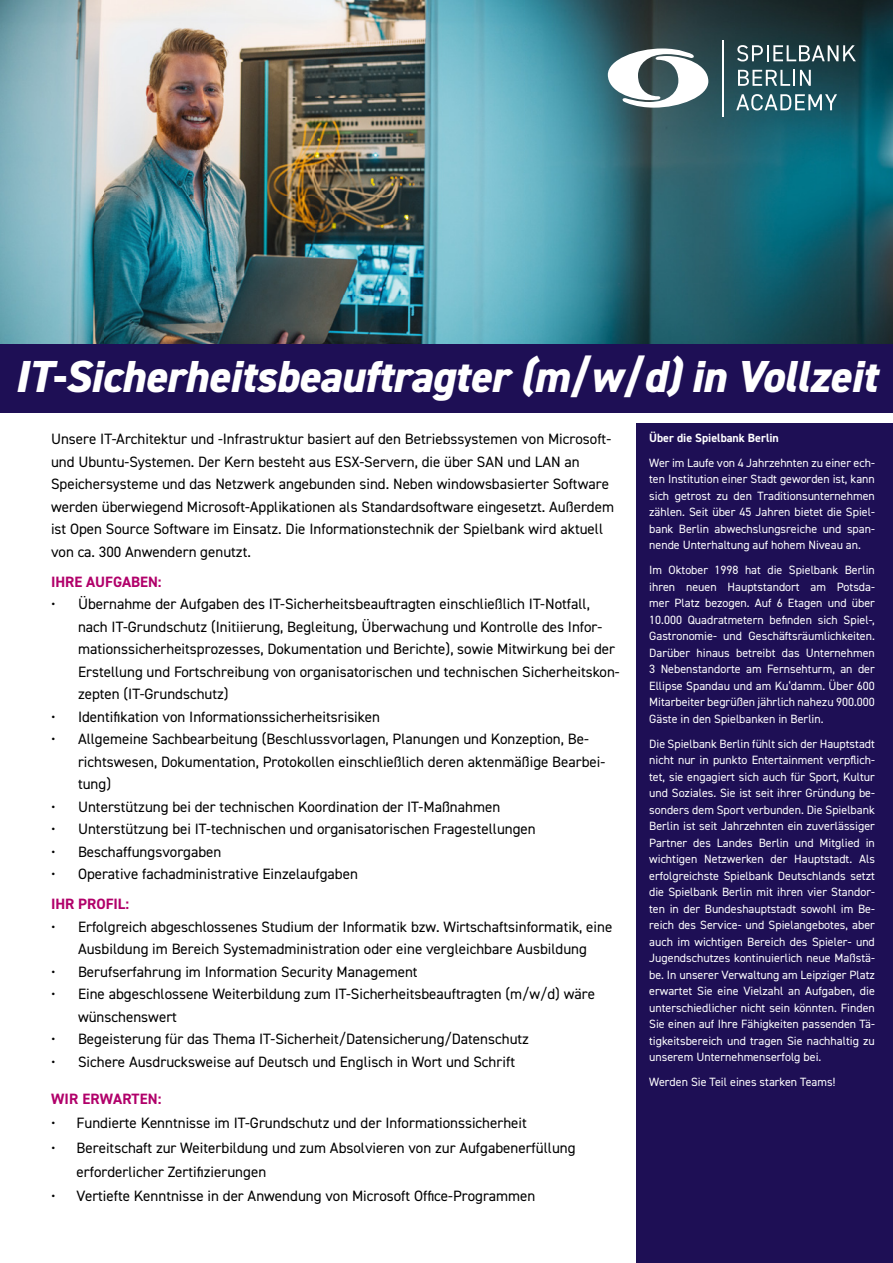
<style>
.page{position:relative;width:893px;height:1263px;background:#fff}
.page>*{position:absolute;margin:0;border:0;box-sizing:border-box;transform-origin:0 0}
.t1{font:italic 800 45px "DIN2014";letter-spacing:-.01em;color:#fff}
.t2{font:15px/22.5px "DIN2014";color:#000}
.t3{font:700 15px "DIN2014";color:#b1006a}
.t4{font:12px/16.5px "DIN2014";color:#fff;text-align:justify}
.t5{font:700 12px "DIN2014";color:#fff}
</style>
<div class="page">
<img style="left:0;top:0;width:893px;height:344px">
<svg style="left:737px;top:45px;width:119px;height:16px"></svg>
<svg style="left:738px;top:70px;width:73px;height:16px"></svg>
<svg style="left:736px;top:94px;width:101px;height:16px"></svg>
<svg style="left:608px;top:48px;width:100px;height:60px"></svg>
<hr style="left:722px;top:40px;width:2px;height:76px;background:#fff">
<div style="left:0;top:344px;width:893px;height:68px;background:#1e0f55"></div>
<div style="left:636px;top:423px;width:257px;height:840px;background:#1e0f55"></div>
<h1 class="t1" style="left:14px;top:347px;width:864px">IT-Sicherheitsbeauftragter (m/w/d) in Vollzeit</h1>
<p class="t2" style="left:51px;top:427px;width:565px">Unsere IT-Architektur und -Infrastruktur basiert auf den Betriebssystemen von Microsoft&shy;und Ubuntu-Systemen. Der Kern besteht aus ESX-Servern, die über SAN und LAN an Speichersysteme und das Netzwerk angebunden sind. Neben windowsbasierter Software werden überwiegend Microsoft-Applikationen als Standardsoftware eingesetzt. Außerdem ist Open Source Software im Einsatz. Die Informationstechnik der Spielbank wird aktuell von ca. 300 Anwendern genutzt.</p>
<p class="t3" style="left:51px;top:571px;width:112px">IHRE AUFGABEN:</p>
<p class="t2" style="left:78px;top:592px;width:543px;text-indent:-27px">• Übernahme der Aufgaben des IT-Sicherheitsbeauftragten einschließlich IT-Notfall, nach IT-Grundschutz (Initiierung, Begleitung, Überwachung und Kontrolle des Infor&shy;mationssicherheitsprozesses, Dokumentation und Berichte), sowie Mitwirkung bei der Erstellung und Fortschreibung von organisatorischen und technischen Sicherheitskon&shy;zepten (IT-Grundschutz)</p>
<p class="t2" style="left:51px;top:705px;width:330px">• Identifikation von Informationssicherheitsrisiken</p>
<p class="t2" style="left:78px;top:727px;width:529px;text-indent:-27px">• Allgemeine Sachbearbeitung (Beschlussvorlagen, Planungen und Konzeption, Be&shy;richtswesen, Dokumentation, Protokollen einschließlich deren aktenmäßige Bearbei&shy;tung)</p>
<p class="t2" style="left:51px;top:795px;width:451px">• Unterstützung bei der technischen Koordination der IT-Maßnahmen</p>
<p class="t2" style="left:51px;top:817px;width:486px">• Unterstützung bei IT-technischen und organisatorischen Fragestellungen</p>
<p class="t2" style="left:51px;top:840px;width:172px">• Beschaffungsvorgaben</p>
<p class="t2" style="left:51px;top:862px;width:308px">• Operative fachadministrative Einzelaufgaben</p>
<p class="t3" style="left:51px;top:894px;width:80px">IHR PROFIL:</p>
<p class="t2" style="left:51px;top:915px;width:563px;text-align:center">• Erfolgreich abgeschlossenes Studium der Informatik bzw. Wirtschaftsinformatik, eine<br>Ausbildung im Bereich Systemadministration oder eine vergleichbare Ausbildung</p>
<p class="t2" style="left:51px;top:960px;width:368px">• Berufserfahrung im Information Security Management</p>
<p class="t2" style="left:78px;top:982px;width:519px;text-indent:-27px">• Eine abgeschlossene Weiterbildung zum IT-Sicherheitsbeauftragten (m/w/d) wäre wünschenswert</p>
<p class="t2" style="left:51px;top:1027px;width:479px">• Begeisterung für das Thema IT-Sicherheit/Datensicherung/Datenschutz</p>
<p class="t2" style="left:51px;top:1050px;width:465px">• Sichere Ausdrucksweise auf Deutsch und Englisch in Wort und Schrift</p>
<p class="t3" style="left:51px;top:1089px;width:112px">WIR ERWARTEN:</p>
<p class="t2" style="left:51px;top:1112px;width:477px">• Fundierte Kenntnisse im IT-Grundschutz und der Informationssicherheit</p>
<p class="t2" style="left:77px;top:1135px;width:501px;line-height:24.2px;text-indent:-26px">• Bereitschaft zur Weiterbildung und zum Absolvieren von zur Aufgabenerfüllung erforderlicher Zertifizierungen</p>
<p class="t2" style="left:51px;top:1184px;width:486px">• Vertiefte Kenntnisse in der Anwendung von Microsoft Office-Programmen</p>
<p class="t5" style="left:649px;top:430px;width:131px">Über die Spielbank Berlin</p>
<p class="t4" style="left:649px;top:454px;width:227px">Wer im Laufe von 4 Jahrzehnten zu einer ech&shy;ten Institution einer Stadt geworden ist, kann sich getrost zu den Traditionsunternehmen zählen. Seit über 45 Jahren bietet die Spiel&shy;bank Berlin abwechslungsreiche und span&shy;nende Unterhaltung auf hohem Niveau an.</p>
<p class="t4" style="left:649px;top:562px;width:227px">Im Oktober 1998 hat die Spielbank Berlin ihren neuen Hauptstandort am Potsda&shy;mer Platz bezogen. Auf 6 Etagen und über 10.000 Quadratmetern befinden sich Spiel-, Gastronomie- und Geschäftsräumlichkeiten.<br>Darüber hinaus betreibt das Unternehmen 3 Nebenstandorte am Fernsehturm, an der Ellipse Spandau und am Ku‘damm. Über 600<br>Mitarbeiter begrüßen jährlich nahezu 900.000<br>Gäste in den Spielbanken in Berlin.</p>
<p class="t4" style="left:649px;top:735px;width:227px">Die Spielbank Berlin fühlt sich der Hauptstadt nicht nur in punkto Entertainment verpflich&shy;tet, sie engagiert sich auch für Sport, Kultur und Soziales. Sie ist seit ihrer Gründung be&shy;sonders dem Sport verbunden. Die Spielbank Berlin ist seit Jahrzehnten ein zuverlässiger Partner des Landes Berlin und Mitglied in wichtigen Netzwerken der Hauptstadt. Als erfolgreichste Spielbank Deutschlands setzt die Spielbank Berlin mit ihren vier Standor&shy;ten in der Bundeshauptstadt sowohl im Be&shy;reich des Service- und Spielangebotes, aber auch im wichtigen Bereich des Spieler- und Jugendschutzes kontinuierlich neue Maßstä&shy;be. In unserer Verwaltung am Leipziger Platz erwartet Sie eine Vielzahl an Aufgaben, die unterschiedlicher nicht sein könnten. Finden Sie einen auf Ihre Fähigkeiten passenden Tä&shy;tigkeitsbereich und tragen Sie nachhaltig zu unserem Unternehmenserfolg bei.</p>
<p class="t4" style="left:649px;top:1074px;width:188px">Werden Sie Teil eines starken Teams!</p>
</div>
